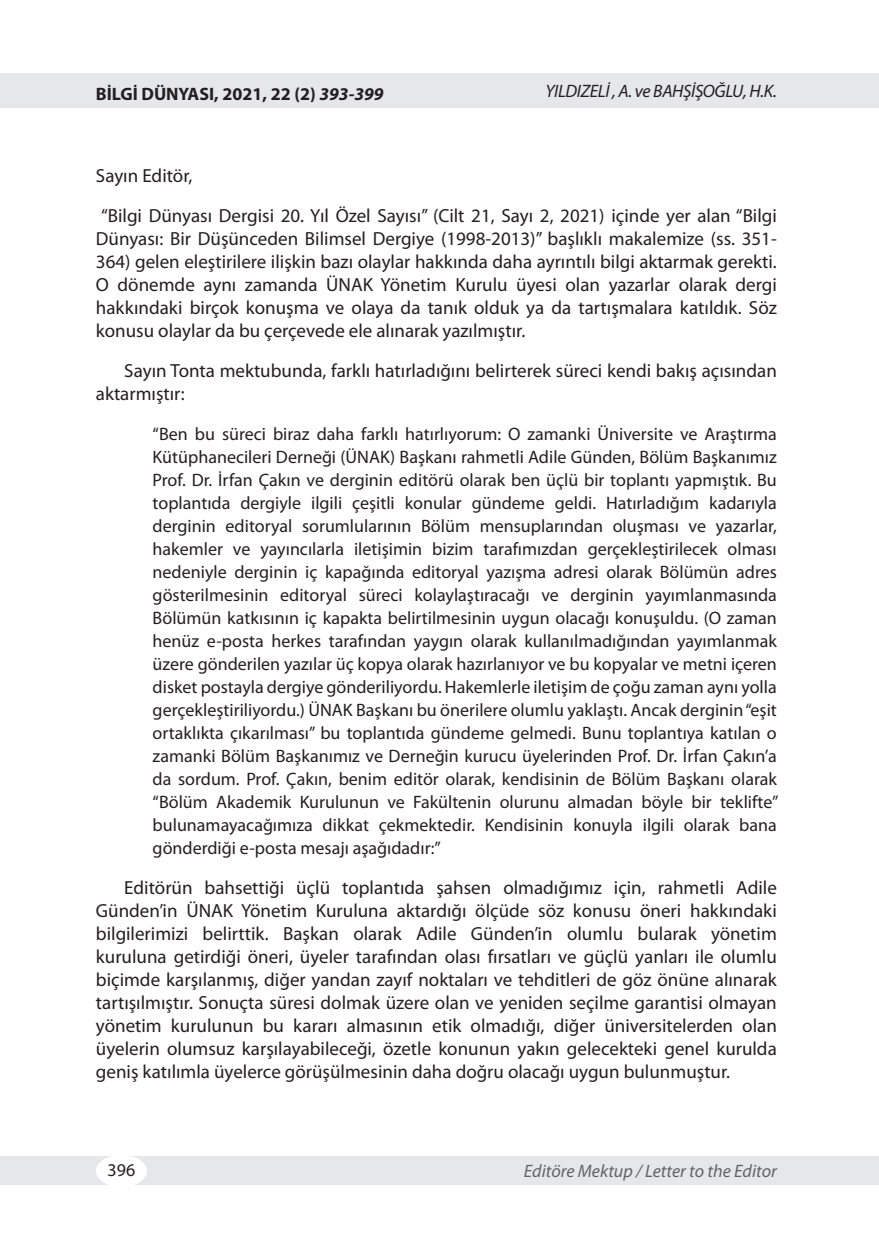
<style>
.page{position:relative;width:879px;height:1253px;background:#fff}
.page>*{position:absolute;margin:0;border:0;box-sizing:border-box;transform-origin:0 0}
.t1{font:19px/23px "Myriad Pro";color:#231f20}
.t2{font:18px/23px "Myriad Pro";color:#231f20;text-align:justify}
.t3{font:italic 18px "Myriad Pro";color:#636366}
.t4{font:700 18px "Myriad Pro";color:#231f20}
.t5{font:italic 18px "Myriad Pro";letter-spacing:-.02em;color:#231f20}
.s1{font-style:italic}
</style>
<div class="page">
<div style="left:0;top:74px;width:879px;height:34px;background:#e6e7e9"></div>
<div style="left:0;top:1156px;width:879px;height:28px;background:#e6e7e9"></div>
<div style="left:96px;top:1155px;width:51px;height:32px;background:#fff;border-radius:50%"></div>
<p class="t4" style="left:96px;top:82px;width:289px">BİLGİ DÜNYASI, 2021, 22 (2) <span class="s1">393-399</span></p>
<p class="t5" style="left:545px;top:80px;width:233px">YILDIZELİ , A. ve BAHŞİŞOĞLU, H.K.</p>
<p class="t1" style="left:96px;top:155px;width:682px;line-height:40px">Sayın Editör,<br>“Bilgi Dünyası Dergisi 20. Yıl Özel Sayısı” (Cilt 21, Sayı 2, 2021) içinde yer alan “Bilgi</p>
<p class="t1" style="left:96px;top:226px;width:682px;text-align:justify">Dünyası: Bir Düşünceden Bilimsel Dergiye (1998-2013)” başlıklı makalemize (ss. 351- 364) gelen eleştirilere ilişkin bazı olaylar hakkında daha ayrıntılı bilgi aktarmak gerekti.<br>O dönemde aynı zamanda ÜNAK Yönetim Kurulu üyesi olan yazarlar olarak dergi hakkındaki birçok konuşma ve olaya da tanık olduk ya da tartışmalara katıldık. Söz konusu olaylar da bu çerçevede ele alınarak yazılmıştır.</p>
<p class="t1" style="left:96px;top:358px;width:682px;text-indent:28px">Sayın Tonta mektubunda, farklı hatırladığını belirterek süreci kendi bakış açısından aktarmıştır:</p>
<p class="t2" style="left:153px;top:422px;width:627px">“Ben bu süreci biraz daha farklı hatırlıyorum: O zamanki Üniversite ve Araştırma Kütüphanecileri Derneği (ÜNAK) Başkanı rahmetli Adile Günden, Bölüm Başkanımız Prof. Dr. İrfan Çakın ve derginin editörü olarak ben üçlü bir toplantı yapmıştık. Bu toplantıda dergiyle ilgili çeşitli konular gündeme geldi. Hatırladığım kadarıyla derginin editoryal sorumlularının Bölüm mensuplarından oluşması ve yazarlar, hakemler ve yayıncılarla iletişimin bizim tarafımızdan gerçekleştirilecek olması nedeniyle derginin iç kapağında editoryal yazışma adresi olarak Bölümün adres gösterilmesinin editoryal süreci kolaylaştıracağı ve derginin yayımlanmasında Bölümün katkısının iç kapakta belirtilmesinin uygun olacağı konuşuldu. (O zaman henüz e-posta herkes tarafından yaygın olarak kullanılmadığından yayımlanmak üzere gönderilen yazılar üç kopya olarak hazırlanıyor ve bu kopyalar ve metni içeren disket postayla dergiye gönderiliyordu. Hakemlerle iletişim de çoğu zaman aynı yolla gerçekleştiriliyordu.) ÜNAK Başkanı bu önerilere olumlu yaklaştı. Ancak derginin “eşit ortaklıkta çıkarılması” bu toplantıda gündeme gelmedi. Bunu toplantıya katılan o zamanki Bölüm Başkanımız ve Derneğin kurucu üyelerinden Prof. Dr. İrfan Çakın’a da sordum. Prof. Çakın, benim editör olarak, kendisinin de Bölüm Başkanı olarak “Bölüm Akademik Kurulunun ve Fakültenin olurunu almadan böyle bir teklifte” bulunamayacağımıza dikkat çekmektedir. Kendisinin konuyla ilgili olarak bana gönderdiği e-posta mesajı aşağıdadır:”</p>
<p class="t1" style="left:96px;top:875px;width:682px;text-align:justify;text-indent:28px">Editörün bahsettiği üçlü toplantıda şahsen olmadığımız için, rahmetli Adile Günden’in ÜNAK Yönetim Kuruluna aktardığı ölçüde söz konusu öneri hakkındaki bilgilerimizi belirttik. Başkan olarak Adile Günden’in olumlu bularak yönetim kuruluna getirdiği öneri, üyeler tarafından olası fırsatları ve güçlü yanları ile olumlu biçimde karşılanmış, diğer yandan zayıf noktaları ve tehditleri de göz önüne alınarak tartışılmıştır. Sonuçta süresi dolmak üzere olan ve yeniden seçilme garantisi olmayan yönetim kurulunun bu kararı almasının etik olmadığı, diğer üniversitelerden olan üyelerin olumsuz karşılayabileceği, özetle konunun yakın gelecekteki genel kurulda geniş katılımla üyelerce görüşülmesinin daha doğru olacağı uygun bulunmuştur.</p>
<p class="t2" style="left:108px;top:1158px;width:29px">396</p>
<p class="t3" style="left:524px;top:1160px;width:254px">Editöre Mektup / Letter to the Editor</p>
</div>
